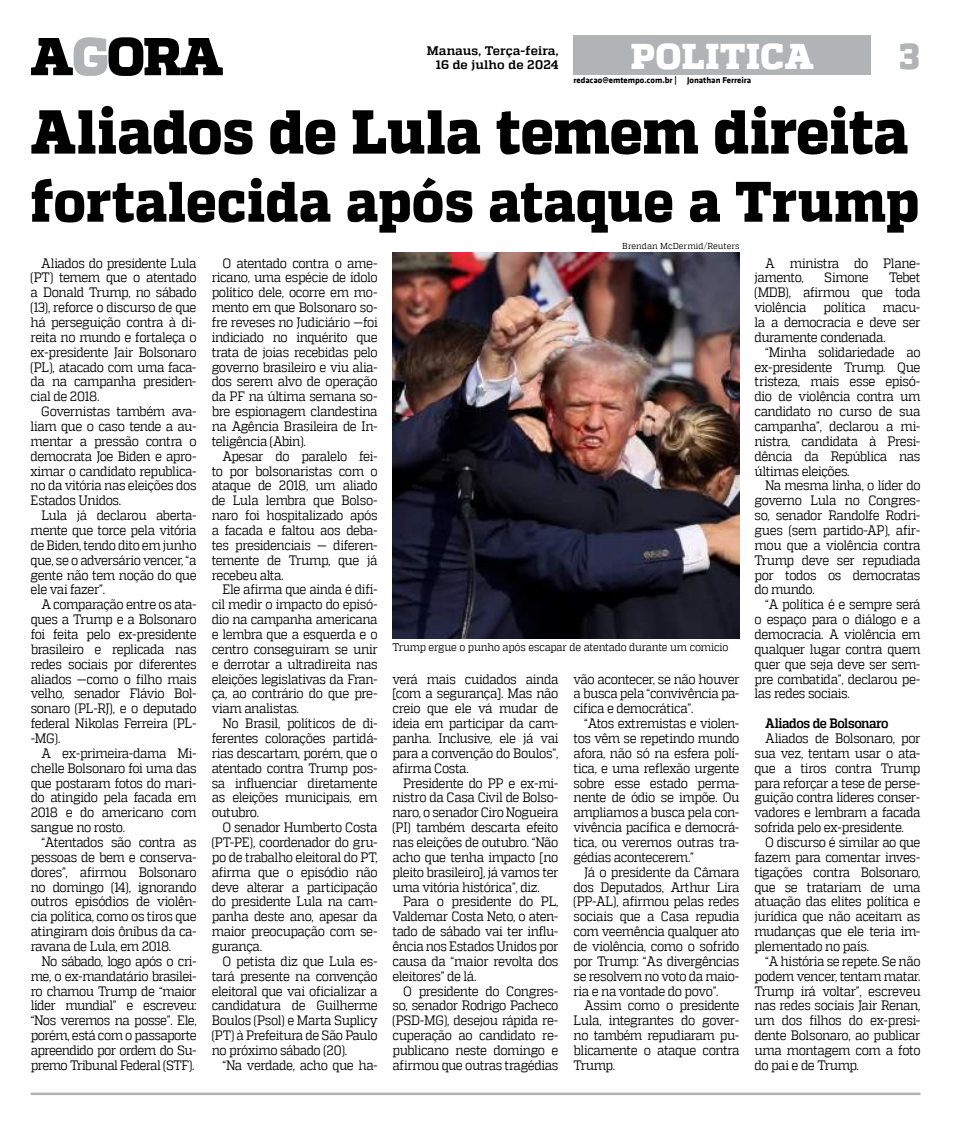
<style>
.page{position:relative;width:957px;height:1134px;background:#fff}
.page>*{position:absolute;margin:0;border:0;box-sizing:border-box;transform-origin:0 0}
.t1{font:800 61.88px "MW Quadon";letter-spacing:-.005em;color:#000;scale:.91 1}
.t2{font:800 57px "MW Quadon";letter-spacing:.005em;color:#000;scale:.91 1}
.t3{font:800 36.62px "MW Quadon";color:#b1b3b5;scale:.96 1}
.t4{font:800 35.75px "MW Quadon";letter-spacing:.025em;color:#fff}
.t5{font:13.62px/14.9px "MW Quadon";letter-spacing:-.035em;color:#000;text-align:justify;scale:.9 1}
.t6{font:700 13.62px "MW Quadon";letter-spacing:-.035em;color:#000;scale:.9 1}
.t7{font:700 12.38px/14.9px "MW Quadon";letter-spacing:.005em;color:#000;text-align:right}
.t8{font:11.12px "MW Quadon";letter-spacing:-.015em;color:#000;scale:.91 1}
.t9{font:700 8.62px "MW Klavika Bd";color:#000}
.t10{font:8.62px "MW Quadon";letter-spacing:.005em;color:#000;scale:.96 1}
</style>
<div class="page">
<hr style="left:31px;top:1092px;width:889px;height:3px;background:#b1b3b5">
<img style="left:392px;top:253px;width:347px;height:386px">
<svg style="left:31px;top:37px;width:192px;height:39px"></svg>
<div style="left:573px;top:35px;width:298px;height:40px;background:#b1b3b5"></div>
<h3 class="t3" style="left:899px;top:35px;width:23px">3</h3>
<h1 class="t1" style="left:31px;top:95px;width:966px">Aliados de Lula temem direita</h1>
<h2 class="t2" style="left:31px;top:168px;width:978px">fortalecida após ataque a Trump</h2>
<p class="t10" style="left:622px;top:241px;width:124px">Brendan McDermid/Reuters</p>
<h3 class="t4" style="left:631px;top:36px;width:185px">POLITICA</h3>
<p class="t9" style="left:687px;top:74px;width:66px">Jonathan Ferreira</p>
<p class="t7" style="left:427px;top:43px;width:133px">Manaus, Terça-feira,<br>16 de julho de 2024</p>
<p class="t9" style="left:573px;top:74px;width:105px">redacao@emtempo.com.br |</p>
<p class="t5" style="left:31px;top:255px;width:186px;text-indent:11px">Aliados do presidente Lula (PT) temem que o atentado a Donald Trump, no sábado (13), reforce o discurso de que há perseguição contra à di&shy;reita no mundo e fortaleça o ex-presidente Jair Bolsonaro (PL), atacado com uma faca&shy;da na campanha presiden&shy;cial de 2018.</p>
<p class="t5" style="left:31px;top:404px;width:186px;text-indent:11px">Governistas também ava&shy;liam que o caso tende a au&shy;mentar a pressão contra o democrata Joe Biden e apro&shy;ximar o candidato republica&shy;no da vitória nas eleições dos Estados Unidos.</p>
<p class="t5" style="left:31px;top:508px;width:186px;text-indent:11px">Lula já declarou aberta&shy;mente que torce pela vitória de Biden, tendo dito em junho que, se o adversário vencer, “a gente não tem noção do que ele vai fazer”.</p>
<p class="t5" style="left:31px;top:597px;width:186px;text-indent:11px">A comparação entre os ata&shy;ques a Trump e a Bolsonaro foi feita pelo ex-presidente brasileiro e replicada nas redes sociais por diferentes aliados —como o filho mais velho, senador Flávio Bol&shy;sonaro (PL-RJ), e o deputado federal Nikolas Ferreira (PL--MG).</p>
<p class="t5" style="left:31px;top:745px;width:186px;text-indent:11px">A ex-primeira-dama Mi&shy;chelle Bolsonaro foi uma das que postaram fotos do mari&shy;do atingido pela facada em 2018 e do americano com sangue no rosto.</p>
<p class="t5" style="left:31px;top:835px;width:186px;text-indent:11px">“Atentados são contra as pessoas de bem e conserva&shy;dores”, afirmou Bolsonaro no domingo (14), ignorando outros episódios de violên&shy;cia política, como os tiros que atingiram dois ônibus da ca&shy;ravana de Lula, em 2018.</p>
<p class="t5" style="left:31px;top:953px;width:186px;text-indent:11px">No sábado, logo após o cri&shy;me, o ex-mandatário brasilei&shy;ro chamou Trump de “maior líder mundial” e escreveu: “Nos veremos na posse”. Ele, porém, está com o passaporte apreendido por ordem do Su&shy;premo Tribunal Federal (STF).</p>
<p class="t5" style="left:212px;top:255px;width:186px;text-indent:11px">O atentado contra o ame&shy;ricano, uma espécie de ídolo político dele, ocorre em mo&shy;mento em que Bolsonaro so&shy;fre reveses no Judiciário —foi indiciado no inquérito que trata de joias recebidas pelo governo brasileiro e viu alia&shy;dos serem alvo de operação da PF na última semana so&shy;bre espionagem clandestina na Agência Brasileira de In&shy;teligência (Abin).</p>
<p class="t5" style="left:212px;top:448px;width:186px;text-indent:11px">Apesar do paralelo fei&shy;to por bolsonaristas com o ataque de 2018, um aliado de Lula lembra que Bolso&shy;naro foi hospitalizado após a facada e faltou aos deba&shy;tes presidenciais — diferen&shy;temente de Trump, que já recebeu alta.</p>
<p class="t5" style="left:212px;top:582px;width:186px;text-indent:11px">Ele afirma que ainda é difí&shy;cil medir o impacto do episó&shy;dio na campanha americana e lembra que a esquerda e o centro conseguiram se unir e derrotar a ultradireita nas eleições legislativas da Fran&shy;ça, ao contrário do que pre&shy;viam analistas.</p>
<p class="t5" style="left:212px;top:716px;width:186px;text-indent:11px">No Brasil, políticos de di&shy;ferentes colorações partidá&shy;rias descartam, porém, que o atentado contra Trump pos&shy;sa influenciar diretamente as eleições municipais, em outubro.</p>
<p class="t5" style="left:212px;top:820px;width:186px;text-indent:11px">O senador Humberto Costa (PT-PE), coordenador do gru&shy;po de trabalho eleitoral do PT, afirma que o episódio não deve alterar a participação do presidente Lula na cam&shy;panha deste ano, apesar da maior preocupação com se&shy;gurança.</p>
<p class="t5" style="left:212px;top:954px;width:186px;text-indent:11px">O petista diz que Lula es&shy;tará presente na convenção eleitoral que vai oficializar a candidatura de Guilherme Boulos (Psol) e Marta Suplicy (PT) à Prefeitura de São Paulo no próximo sábado (20).</p>
<p class="t5" style="left:222px;top:1058px;width:174px">“Na verdade, acho que ha-</p>
<p class="t8" style="left:392px;top:641px;width:371px">Trump ergue o punho após escapar de atentado durante um comício</p>
<p class="t5" style="left:392px;top:671px;width:186px">verá mais cuidados ainda [com a segurança]. Mas não creio que ele vá mudar de ideia em participar da cam&shy;panha. Inclusive, ele já vai para a convenção do Boulos”, afirma Costa.</p>
<p class="t5" style="left:392px;top:775px;width:186px;text-indent:11px">Presidente do PP e ex-mi&shy;nistro da Casa Civil de Bolso&shy;naro, o senador Ciro Nogueira (PI) também descarta efeito nas eleições de outubro. “Não acho que tenha impacto [no pleito brasileiro], já vamos ter uma vitória histórica”, diz.</p>
<p class="t5" style="left:392px;top:894px;width:186px;text-indent:11px">Para o presidente do PL, Valdemar Costa Neto, o aten&shy;tado de sábado vai ter influ&shy;ência nos Estados Unidos por causa da “maior revolta dos eleitores” de lá.</p>
<p class="t5" style="left:392px;top:983px;width:186px;text-indent:11px">O presidente do Congres&shy;so, senador Rodrigo Pacheco (PSD-MG), desejou rápida re&shy;cuperação ao candidato re&shy;publicano neste domingo e afirmou que outras tragédias</p>
<p class="t5" style="left:573px;top:671px;width:186px">vão acontecer, se não houver a busca pela “convivência pa&shy;cífica e democrática”.</p>
<p class="t5" style="left:573px;top:716px;width:186px;text-indent:11px">“Atos extremistas e violen&shy;tos vêm se repetindo mundo afora, não só na esfera polí&shy;tica, e uma reflexão urgente sobre esse estado perma&shy;nente de ódio se impõe. Ou ampliamos a busca pela con&shy;vivência pacífica e democrá&shy;tica, ou veremos outras tra&shy;gédias acontecerem.”</p>
<p class="t5" style="left:573px;top:864px;width:186px;text-indent:11px">Já o presidente da Câmara dos Deputados, Arthur Lira (PP-AL), afirmou pelas redes sociais que a Casa repudia com veemência qualquer ato de violência, como o sofrido por Trump: “As divergências se resolvem no voto da maio&shy;ria e na vontade do povo”.</p>
<p class="t5" style="left:573px;top:998px;width:186px;text-indent:11px">Assim como o presidente Lula, integrantes do gover&shy;no também repudiaram pu&shy;blicamente o ataque contra Trump.</p>
<p class="t5" style="left:754px;top:255px;width:186px;text-indent:11px">A ministra do Plane&shy;jamento,</p>
<p class="t5" style="left:824px;top:270px;width:51px">Simone</p>
<p class="t5" style="left:754px;top:270px;width:186px;text-indent:135px">Tebet (MDB), afirmou que toda violência</p>
<p class="t5" style="left:823px;top:300px;width:48px">política</p>
<p class="t5" style="left:754px;top:300px;width:186px;text-indent:128px">macu&shy;la a democracia e deve ser duramente condenada.</p>
<p class="t5" style="left:754px;top:344px;width:186px;text-indent:11px">“Minha solidariedade ao ex-presidente Trump. Que tristeza, mais esse episó&shy;dio de violência contra um candidato no curso de sua campanha”, declarou a mi&shy;nistra, candidata à Presi&shy;dência da República nas últimas eleições.</p>
<p class="t5" style="left:754px;top:478px;width:186px;text-indent:11px">Na mesma linha, o líder do governo Lula no Congres&shy;so, senador Randolfe Rodri&shy;gues (sem partido-AP), afir&shy;mou que a violência contra Trump deve ser repudiada por todos os democratas do mundo.</p>
<p class="t5" style="left:754px;top:597px;width:186px;text-indent:11px">“A política é e sempre será o espaço para o diálogo e a democracia. A violência em qualquer lugar contra quem quer que seja deve ser sem&shy;pre combatida”, declarou pe&shy;las redes sociais.</p>
<p class="t6" style="left:765px;top:715px;width:139px">Aliados de Bolsonaro</p>
<p class="t5" style="left:754px;top:731px;width:186px;text-indent:11px">Aliados de Bolsonaro, por sua vez, tentam usar o ata&shy;que a tiros contra Trump para reforçar a tese de perse&shy;guição contra líderes conser&shy;vadores e lembram a facada sofrida pelo ex-presidente.</p>
<p class="t5" style="left:754px;top:835px;width:186px;text-indent:11px">O discurso é similar ao que fazem para comentar inves&shy;tigações contra Bolsonaro, que se tratariam de uma atuação das elites política e jurídica que não aceitam as mudanças que ele teria im&shy;plementado no país.</p>
<p class="t5" style="left:754px;top:954px;width:186px;text-indent:11px">“A história se repete. Se não podem vencer, tentam matar.<br>Trump irá voltar”, escreveu nas redes sociais Jair Renan, um dos filhos do ex-presi&shy;dente Bolsonaro, ao publicar uma montagem com a foto do pai e de Trump.</p>
</div>
